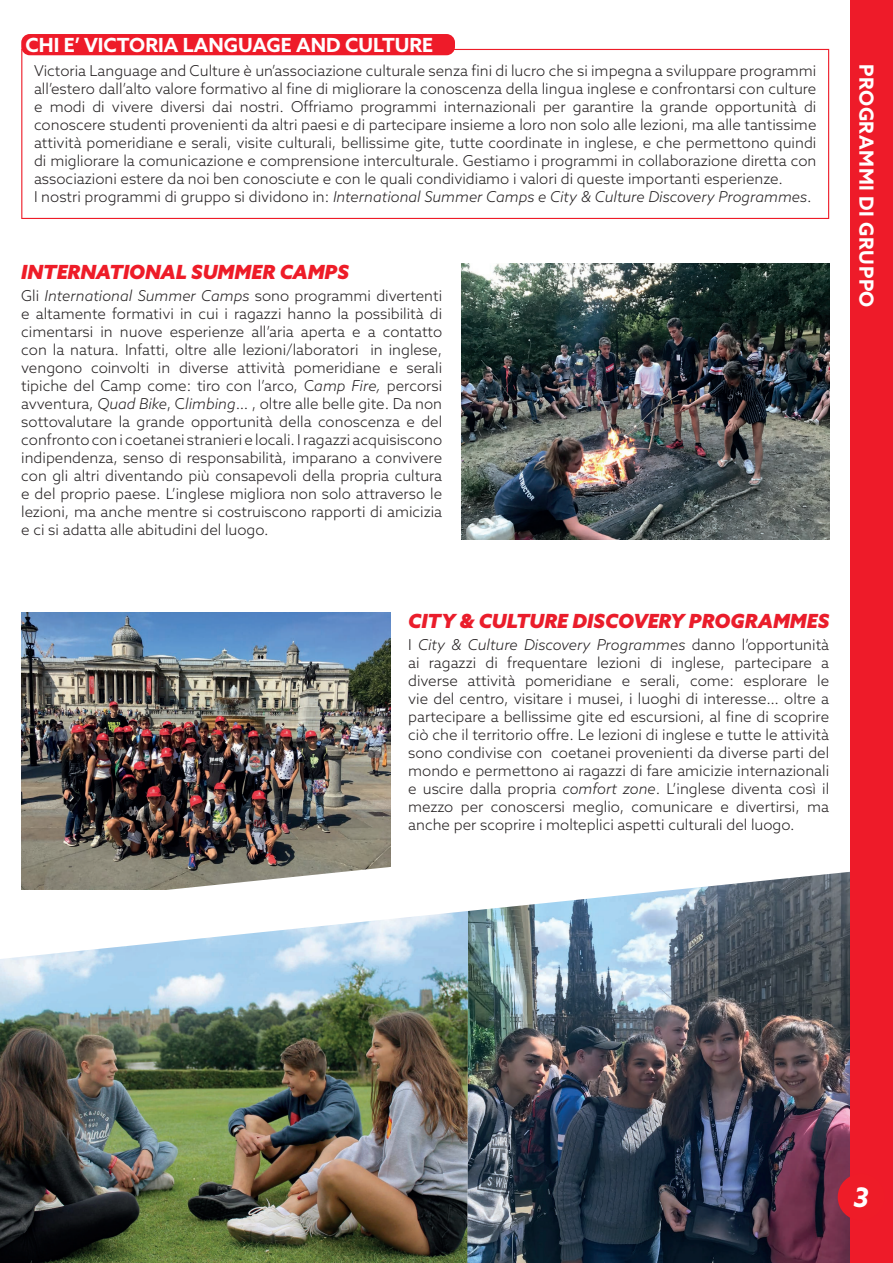
<style>
.page{position:relative;width:893px;height:1263px;background:#fff}
.page>*{position:absolute;margin:0;border:0;box-sizing:border-box;transform-origin:0 0}
.t1{font:italic 700 27px "Azo Sans";color:#fff}
.t2{font:italic 900 19.5px "Azo Sans";color:#ea1d2b}
.t3{font:700 19.5px "Azo Sans";color:#fff}
.t4{font:italic 900 19.5px "Azo Sans";color:#ee1c28}
.t5{font:700 19.5px "Azo Sans";letter-spacing:.025em;color:#fff}
.t6{font:300 15px/18px "Azo Sans";color:#231f20;text-align:justify}
.s1{font-style:italic}
</style>
<div class="page">
<img style="left:21px;top:612px;width:370px;height:247px">
<img style="left:468px;top:872px;width:382px;height:391px">
<svg style="left:21px;top:49px;width:808px;height:170px"></svg>
<div style="left:21px;top:34px;width:434px;height:21px;background:#ee1b29;border-radius:9px"></div>
<div style="left:850px;top:0;width:43px;height:1263px;background:#ee1b29"></div>
<div style="left:838px;top:1174px;width:46px;height:46px;background:#ee1c28;border-radius:50%"></div>
<svg style="left:21px;top:859px;width:370px;height:31px;fill:#8c897a"></svg>
<img style="left:0;top:911px;width:468px;height:352px">
<img style="left:461px;top:264px;width:368px;height:276px">
<h2 class="t3" style="left:26px;top:32px;width:409px">CHI E’ VICTORIA LANGUAGE AND CULTURE</h2>
<p class="t6" style="left:34px;top:61px;width:784px;text-align:left">Victoria Language and Culture è un’associazione culturale senza fini di lucro che si impegna a sviluppare programmi all’estero dall’alto valore formativo al fine di migliorare la conoscenza della lingua inglese e confrontarsi con culture e modi di vivere diversi dai nostri. Offriamo programmi internazionali per garantire la grande opportunità di conoscere studenti provenienti da altri paesi e di partecipare insieme a loro non solo alle lezioni, ma alle tantissime attività pomeridiane e serali, visite culturali, bellissime gite, tutte coordinate in inglese, e che permettono quindi di migliorare la comunicazione e comprensione interculturale. Gestiamo i programmi in collaborazione diretta con associazioni estere da noi ben conosciute e con le quali condividiamo i valori di queste importanti esperienze.<br>I nostri programmi di gruppo si dividono in: <span class="s1">International Summer Camps e City &amp; Culture Discovery Programmes</span>.</p>
<h2 class="t4" style="left:21px;top:259px;width:329px">INTERNATIONAL SUMMER CAMPS</h2>
<p class="t6" style="left:21px;top:286px;width:422px">Gli <span class="s1">International Summer Camps</span> sono programmi divertenti e altamente formativi in cui i ragazzi hanno la possibilità di cimentarsi in nuove esperienze all’aria aperta e a contatto con la natura. Infatti, oltre alle lezioni/laboratori in inglese, vengono coinvolti in diverse attività pomeridiane e serali tipiche del Camp come: tiro con l’arco, C<span class="s1">amp Fire,</span> percorsi avventura, <span class="s1">Quad Bike</span>, C<span class="s1">limbing</span>… , oltre alle belle gite. Da non sottovalutare la grande opportunità della conoscenza e del confronto con i coetanei stranieri e locali. I ragazzi acquisiscono indipendenza, senso di responsabilità, imparano a convivere con gli altri diventando più consapevoli della propria cultura e del proprio paese. L’inglese migliora non solo attraverso le lezioni, ma anche mentre si costruiscono rapporti di amicizia e ci si adatta alle abitudini del luogo.</p>
<h2 class="t2" style="left:408px;top:608px;width:422px">CITY &amp; CULTURE DISCOVERY PROGRAMMES</h2>
<p class="t6" style="left:408px;top:635px;width:422px">I <span class="s1">City &amp; Culture Discovery Programmes</span> danno l’opportunità ai ragazzi di frequentare lezioni di inglese, partecipare a diverse attività pomeridiane e serali, come: esplorare le vie del centro, visitare i musei, i luoghi di interesse… oltre a partecipare a bellissime gite ed escursioni, al fine di scoprire ciò che il territorio offre. Le lezioni di inglese e tutte le attività sono condivise con coetanei provenienti da diverse parti del mondo e permettono ai ragazzi di fare amicizie internazionali e uscire dalla propria <span class="s1">comfort zone</span>. L’inglese diventa così il mezzo per conoscersi meglio, comunicare e divertirsi, ma anche per scoprire i molteplici aspetti culturali del luogo.</p>
<h2 class="t5" style="left:879px;top:64px;width:245px;rotate:90deg">PROGRAMMI DI GRUPPO</h2>
<h1 class="t1" style="left:853px;top:1179px;width:16px">3</h1>
</div>
